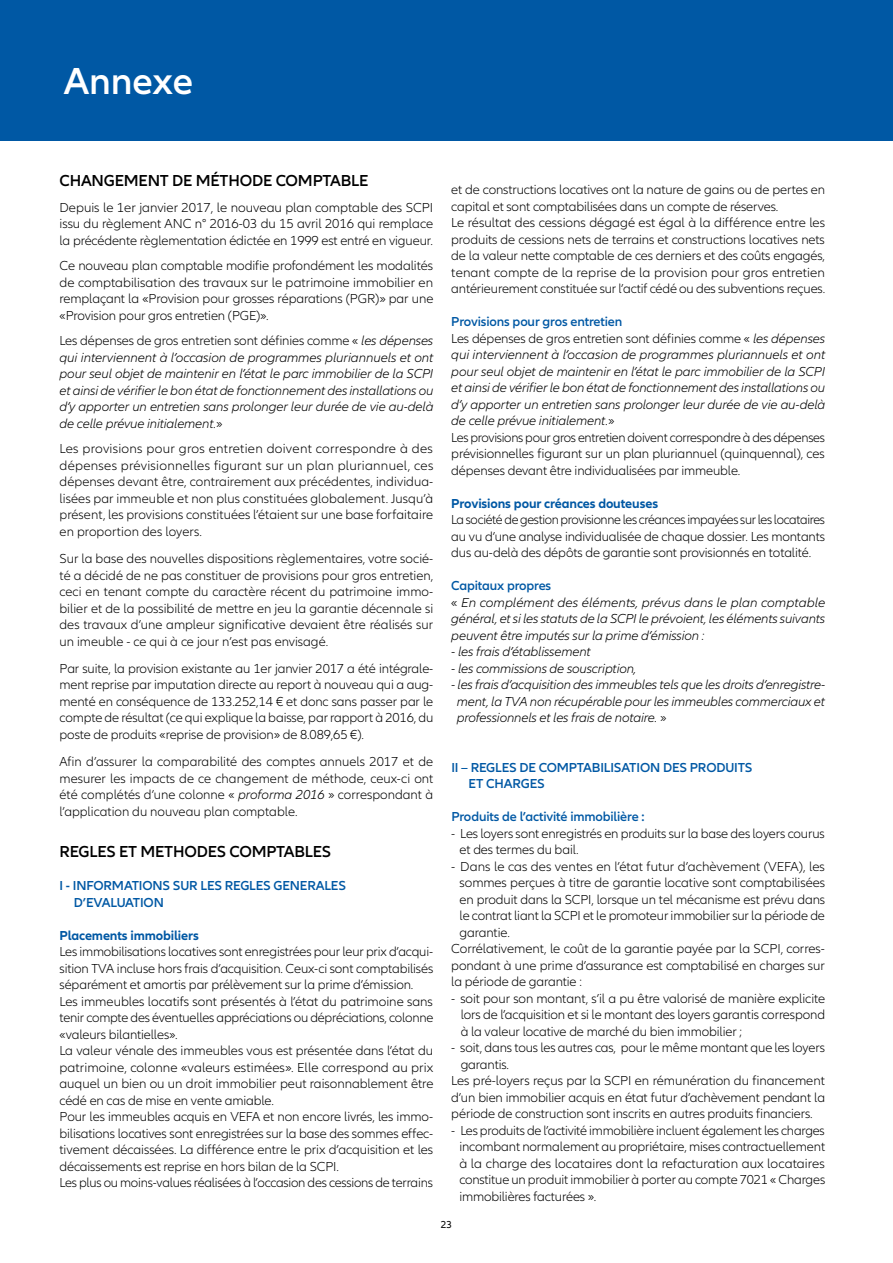
<style>
.page{position:relative;width:893px;height:1263px;background:#fff}
.page>*{position:absolute;margin:0;border:0;box-sizing:border-box;transform-origin:0 0}
.t1{font:600 39px "Allianz Neo";color:#fff}
.t2{font:600 16.5px "Allianz Neo";letter-spacing:-.01em;color:#000}
.t3{font:300 13.5px/16.5px "Allianz Neo";letter-spacing:-.01em;color:#000;text-align:justify}
.t4{font:italic 300 13.5px/16.5px "Allianz Neo";letter-spacing:-.01em;color:#000;text-align:justify}
.t5{font:600 13.5px/16.5px "Allianz Neo";letter-spacing:-.01em;color:#0058a4}
.t6{font:700 13.5px "Allianz Neo";letter-spacing:-.01em;color:#0058a4}
.t7{font:10.5px "Allianz Neo";color:#000}
.s1{font-style:normal}
.s2{font-style:italic}
.s3{font-weight:600;font-style:normal;color:#0058a4}
</style>
<div class="page">
<div style="left:0;top:0;width:893px;height:140px;background:#0058a4"></div>
<h1 class="t1" style="left:64px;top:58px;width:131px">Annexe</h1>
<p class="t2" style="left:60px;top:171px;width:310px">CHANGEMENT DE MÉTHODE COMPTABLE</p>
<p class="t3" style="left:60px;top:199px;width:373px">Depuis le 1er janvier 2017, le nouveau plan comptable des SCPI issu du règlement ANC</p>
<p class="t3" style="left:60px;top:216px;width:375px;text-align:right">n° 2016-03 du 15 avril 2016 qui remplace<br>la précédente règlementation édictée en 1999 est entré en vigueur.</p>
<p class="t3" style="left:60px;top:258px;width:375px">Ce nouveau plan comptable modifie profondément les modalités de comptabilisation des travaux sur le patrimoine immobilier en remplaçant la «Provision pour grosses réparations (PGR)» par une «Provision pour gros entretien (PGE)».</p>
<p class="t4" style="left:60px;top:333px;width:375px"><span class="s1">Les dépenses de gros entretien sont définies comme «</span> les dépenses qui interviennent à l’occasion de programmes pluriannuels et ont pour seul objet de maintenir en l’état le parc immobilier de la SCPI et ainsi de vérifier le bon état de fonctionnement des installations ou d’y apporter un entretien sans prolonger leur durée de vie au-delà de celle prévue initialement.<span class="s1">»</span></p>
<p class="t3" style="left:60px;top:441px;width:375px">Les provisions pour gros entretien doivent correspondre à des dépenses prévisionnelles figurant sur un plan pluriannuel, ces dépenses devant être, contrairement aux précédentes, individua&shy;lisées par immeuble et non plus constituées globalement. Jusqu’à présent, les provisions constituées l’étaient sur une base forfaitaire en proportion des loyers.</p>
<p class="t3" style="left:60px;top:551px;width:375px">Sur la base des nouvelles dispositions règlementaires, votre socié&shy;té a décidé de ne pas constituer de provisions pour gros entretien, ceci en tenant compte du caractère récent du patrimoine immo&shy;bilier et de la possibilité de mettre en jeu la garantie décennale si des travaux d’une ampleur significative devaient être réalisés sur un imeuble - ce qui à ce jour n’est pas envisagé.</p>
<p class="t3" style="left:60px;top:660px;width:375px">Par suite, la provision existante au 1er janvier 2017 a été intégrale&shy;ment reprise par imputation directe au report à nouveau qui a aug&shy;menté en conséquence de 133.252,14 € et donc sans passer par le compte de résultat (ce qui explique la baisse, par rapport à 2016, du poste de produits «reprise de provision» de 8.089,65 €).</p>
<p class="t3" style="left:60px;top:754px;width:375px">Afin d’assurer la comparabilité des comptes annuels 2017 et de mesurer les impacts de ce changement de méthode, ceux-ci ont été complétés d’une colonne « <span class="s2">proforma 2016</span> » correspondant à l’application du nouveau plan comptable.</p>
<p class="t2" style="left:60px;top:842px;width:273px">REGLES ET METHODES COMPTABLES</p>
<p class="t5" style="left:74px;top:878px;width:274px;text-indent:-14px">I - IN FORMATIONS SUR LES REGLES GEN ERALES<br>D’EVALUATION</p>
<p class="t6" style="left:60px;top:927px;width:141px">Placements immobiliers</p>
<p class="t3" style="left:60px;top:944px;width:375px">Les immobilisations locatives sont enregistrées pour leur prix d’acqui&shy;sition TVA</p>
<p class="t3" style="left:60px;top:960px;width:375px;text-align:left;text-indent:57px">incluse hors frais d’acquisition. Ceux-ci sont comptabilisés séparément et amortis par prélèvement sur la prime d’émission.<br>Les immeubles locatifs sont présentés à l’état du patrimoine sans tenir compte des éventuelles appréciations ou dépréciations, colonne «valeurs bilantielles».<br>La valeur vénale des immeubles vous est présentée dans l’état du patrimoine, colonne «valeurs estimées». Elle correspond au prix auquel un bien ou un droit immobilier peut raisonnablement être cédé en cas de mise en vente amiable.<br>Pour les immeubles acquis en VEFA et non encore livrés, les immo&shy;bilisations locatives sont enregistrées sur la base des sommes effec&shy;tivement décaissées. La différence entre le prix d’acquisition et les décaissements est reprise en hors bilan de la SCPI .<br>Les plus ou moins-values réalisées à l’occasion des cessions de terrains</p>
<p class="t3" style="left:451px;top:182px;width:375px;text-align:left">et de constructions locatives ont la nature de gains ou de pertes en capital et sont comptabilisées dans un compte de réserves.<br>Le résultat des cessions dégagé est égal à la différence entre les produits de cessions nets de terrains et constructions locatives nets de la valeur nette comptable de ces derniers et des coûts engagés, tenant compte de la reprise de la provision pour gros entretien antérieurement constituée sur l’actif cédé ou des subventions reçues.</p>
<p class="t4" style="left:451px;top:314px;width:375px;text-align:left"><span class="s3">Provisions pour gros entretien<br></span><span class="s1">Les dépenses de gros entretien sont définies comme «</span> les dépenses qui interviennent à l’occasion de programmes pluriannuels et ont pour seul objet de maintenir en l’état le parc immobilier de la SCPI et ainsi de vérifier le bon état de fonctionnement des installations ou d’y apporter un entretien sans prolonger leur durée de vie au-delà de celle prévue initialement.<span class="s1">»<br>Les provisions pour gros entretien doivent correspondre à des dépenses prévisionnelles figurant sur un plan pluriannuel (quinquennal), ces dépenses devant être individualisées par immeuble.</span></p>
<p class="t6" style="left:451px;top:495px;width:208px">Provisions pour créances douteuses</p>
<p class="t3" style="left:451px;top:512px;width:375px">La société de gestion provisionne les créances impayées sur les locataires au vu d’une analyse individualisée de chaque dossier. Les montants dus au-delà des dépôts de garantie sont provisionnés en totalité.</p>
<p class="t4" style="left:451px;top:578px;width:375px;text-align:left"><span class="s3">Capitaux propres<br></span><span class="s1">«</span> En complément des éléments, prévus dans le plan comptable général, et si les statuts de la SCPI le prévoient, les éléments suivants peuvent être imputés sur la prime d’émission :</p>
<p class="t4" style="left:451px;top:644px;width:141px">- les frais d’établissement</p>
<p class="t4" style="left:451px;top:660px;width:187px">- les commissions de souscription,</p>
<p class="t4" style="left:457px;top:677px;width:370px;text-indent:-6px">- les frais d’acquisition des immeubles tels que les droits d’enregistre&shy;ment, la TVA non récupérable pour les immeubles commerciaux et professionnels et les frais de notaire. <span class="s1">»</span></p>
<p class="t5" style="left:469px;top:759px;width:285px;text-indent:-17px">II – REGLES DE COMPTABILISATION DES PRODUITS<br>ET CHARG ES</p>
<p class="t5" style="left:451px;top:809px;width:195px">Produits de l’activité immobilière :</p>
<p class="t3" style="left:460px;top:825px;width:367px;text-indent:-8px">- Les loyers sont enregistrés en produits sur la base des loyers courus et des termes du bail.</p>
<p class="t3" style="left:451px;top:858px;width:375px">- Dans le cas des ventes en l’état futur d’achèvement (VE FA), les</p>
<p class="t3" style="left:460px;top:875px;width:367px">sommes perçues à titre de garantie locative sont comptabilisées</p>
<p class="t3" style="left:460px;top:891px;width:367px">en produit dans la SCPI, lorsque un tel mécanisme est prévu dans</p>
<p class="t3" style="left:460px;top:908px;width:367px">le contrat liant la SCPI et le promoteur immobilier sur la période de</p>
<p class="t3" style="left:460px;top:924px;width:52px">garantie.</p>
<p class="t3" style="left:451px;top:941px;width:375px">Corrélativement, le coût de la garantie payée par la SCPI, corres-</p>
<p class="t3" style="left:451px;top:957px;width:375px">pondant à une prime d’assurance est comptabilisé en charges sur</p>
<p class="t3" style="left:451px;top:974px;width:132px">la période de garantie :</p>
<p class="t3" style="left:461px;top:990px;width:366px;text-indent:-9px">- soit pour son montant, s’il a pu être valorisé de manière explicite lors de l’acquisition et si le montant des loyers garantis correspond à la valeur locative de marché du bien immobilier ;</p>
<p class="t3" style="left:451px;top:1040px;width:375px">- soit, dans tous les autres cas, pour le même montant que les loyers</p>
<p class="t3" style="left:461px;top:1056px;width:50px">garantis.</p>
<p class="t3" style="left:451px;top:1073px;width:375px">Les pré-loyers reçus par la SCPI en rémunération du financement</p>
<p class="t3" style="left:451px;top:1089px;width:375px">d’un bien immobilier acquis en état futur d’achèvement pendant la</p>
<p class="t3" style="left:451px;top:1106px;width:363px">période de construction sont inscrits en autres produits financiers.</p>
<p class="t3" style="left:459px;top:1122px;width:367px;text-indent:-8px">- Les produits de l’activité immobilière incluent également les charges incombant normalement au propriétaire, mises contractuellement à la charge des locataires dont la refacturation aux locataires constitue un produit immobilier à porter au compte 7021 « Charges immobilières facturées ».</p>
<p class="t7" style="left:441px;top:1219px;width:13px">23</p>
</div>
